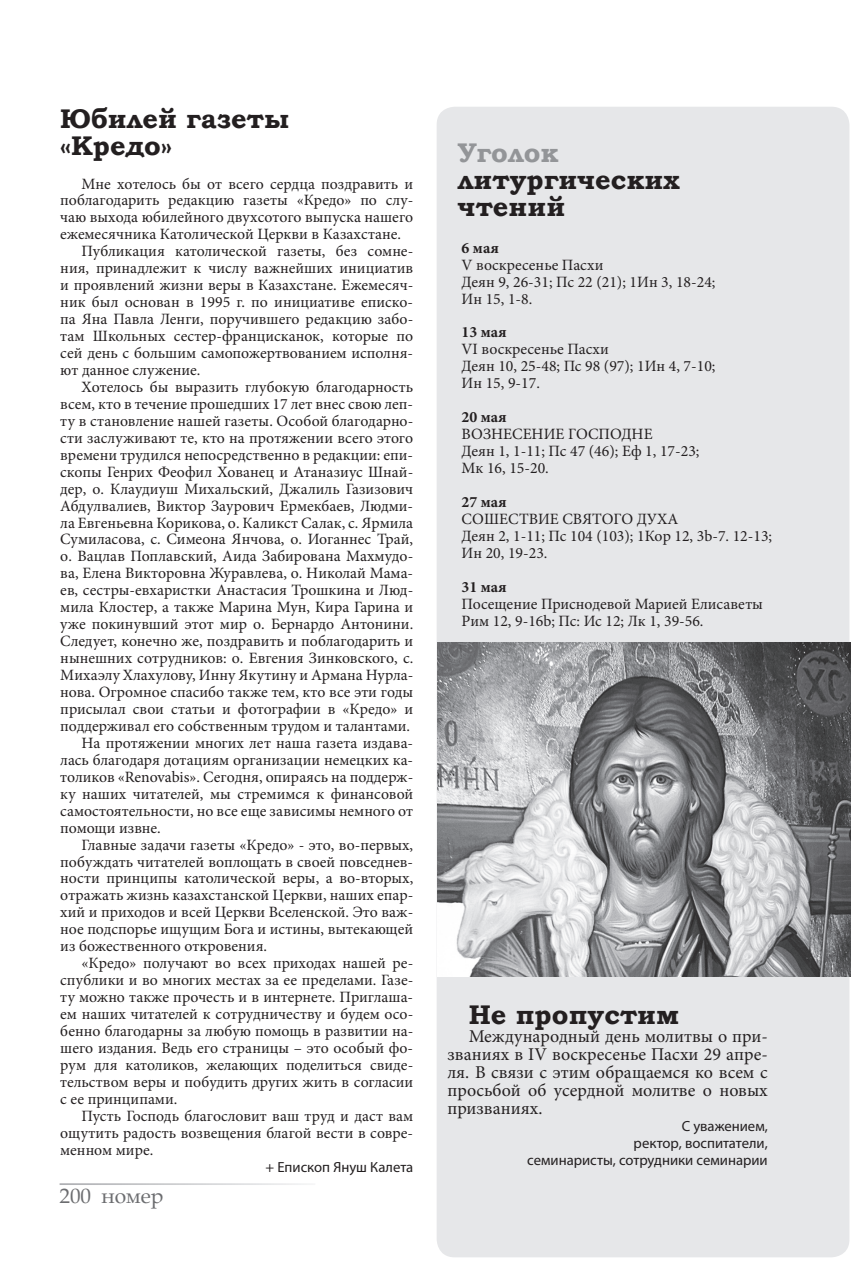
<style>
.page{position:relative;width:851px;height:1263px;background:#fff}
.page>*{position:absolute;margin:0;border:0;box-sizing:border-box;transform-origin:0 0}
.t1{font:700 27px/27px "Bookman Old Style";color:#231f20}
.t2{font:700 27px "Bookman Old Style";color:#939598}
.t3{font:21px "Book Antiqua";color:#6c6d70}
.t4{font:18px/18px "Minion Pro";color:#231f20;text-align:justify}
.t5{font:15.75px/17px "Minion Pro";color:#231f20}
.t6{font:700 15.75px "Minion Pro";color:#231f20}
.t7{font:14.7px/17px "Myriad Pro";color:#231f20;text-align:right}
</style>
<div class="page">
<div style="left:436px;top:107px;width:413px;height:1150px;background:#e6e7e9;border-radius:18px"></div>
<img style="left:437px;top:642px;width:413px;height:334px">
<h1 class="t1" style="left:60px;top:105px;width:230px">Юбилей газеты «Кредо»</h1>
<p class="t5" style="left:82px;top:175px;width:333px">Мне хотелось бы от всего сердца поздравить и</p>
<p class="t5" style="left:60px;top:192px;width:354px">поблагодарить редакцию газеты «Кредо» по слу-</p>
<p class="t5" style="left:60px;top:209px;width:354px">чаю выхода юбилейного двухсотого выпуска нашего</p>
<p class="t5" style="left:60px;top:226px;width:342px">ежемесячника Католической Церкви в Казахстане.</p>
<p class="t5" style="left:82px;top:243px;width:333px">Публикация католической газеты, без сомне-</p>
<p class="t5" style="left:60px;top:260px;width:354px">ния, принадлежит к числу важнейших инициатив</p>
<p class="t5" style="left:60px;top:277px;width:354px">и проявлений жизни веры в Казахстане. Ежемесяч-</p>
<p class="t5" style="left:60px;top:294px;width:354px">ник был основан в 1995 г. по инициативе еписко-</p>
<p class="t5" style="left:60px;top:311px;width:354px">па Яна Павла Ленги, поручившего редакцию забо-</p>
<p class="t5" style="left:60px;top:328px;width:354px">там Школьных сестер-францисканок, которые по</p>
<p class="t5" style="left:60px;top:345px;width:354px">сей день с большим самопожертвованием исполня-</p>
<p class="t5" style="left:60px;top:362px;width:142px">ют данное служение.</p>
<p class="t5" style="left:82px;top:378px;width:333px">Хотелось бы выразить глубокую благодарность</p>
<p class="t5" style="left:60px;top:395px;width:354px">всем, кто в течение прошедших 17 лет внес свою леп-</p>
<p class="t5" style="left:60px;top:412px;width:354px">ту в становление нашей газеты. Особой благодарно-</p>
<p class="t5" style="left:60px;top:429px;width:354px">сти заслуживают те, кто на протяжении всего этого</p>
<p class="t5" style="left:60px;top:446px;width:354px">времени трудился непосредственно в редакции: епи-</p>
<p class="t5" style="left:60px;top:463px;width:354px">скопы Генрих Феофил Хованец и Атаназиус Шнай-</p>
<p class="t5" style="left:60px;top:480px;width:354px">дер, о. Клаудиуш Михальский, Джалиль Газизович</p>
<p class="t5" style="left:60px;top:497px;width:354px">Абдулвалиев, Виктор Заурович Ермекбаев, Людми-</p>
<p class="t5" style="left:60px;top:514px;width:354px">ла Евгеньевна Корикова, о. Каликст Салак, с. Ярмила</p>
<p class="t5" style="left:60px;top:531px;width:354px">Сумиласова, c. Cимеона Янчова, о. Иоганнес Трай,</p>
<p class="t5" style="left:60px;top:548px;width:354px">о. Вацлав Поплавский, Аида Забирована Махмудо-</p>
<p class="t5" style="left:60px;top:565px;width:354px">ва, Елена Викторовна Журавлева, о. Николай Мама-</p>
<p class="t5" style="left:60px;top:582px;width:354px">ев, сестры-евхаристки Анастасия Трошкина и Люд-</p>
<p class="t5" style="left:60px;top:599px;width:354px">мила Клостер, а также Марина Мун, Кира Гарина и</p>
<p class="t5" style="left:60px;top:616px;width:354px">уже покинувший этот мир о. Бернардо Антонини.</p>
<p class="t5" style="left:60px;top:633px;width:354px">Следует, конечно же, поздравить и поблагодарить и</p>
<p class="t5" style="left:60px;top:650px;width:354px">нынешних сотрудников: о. Евгения Зинковского, с.</p>
<p class="t5" style="left:60px;top:667px;width:354px">Михаэлу Хлахулову, Инну Якутину и Армана Нурла-</p>
<p class="t5" style="left:60px;top:683px;width:354px">нова. Огромное спасибо также тем, кто все эти годы</p>
<p class="t5" style="left:60px;top:700px;width:354px">присылал свои статьи и фотографии в «Кредо» и</p>
<p class="t5" style="left:60px;top:717px;width:351px">поддерживал его собственным трудом и талантами.</p>
<p class="t5" style="left:82px;top:734px;width:333px">На протяжении многих лет наша газета издава-</p>
<p class="t5" style="left:60px;top:751px;width:354px">лась благодаря дотациям организации немецких ка-</p>
<p class="t5" style="left:60px;top:768px;width:354px">толиков «Renovabis». Сегодня, опираясь на поддерж-</p>
<p class="t5" style="left:60px;top:785px;width:354px">ку наших читателей, мы стремимся к финансовой</p>
<p class="t5" style="left:60px;top:802px;width:354px">самостоятельности, но все еще зависимы немного от</p>
<p class="t5" style="left:60px;top:819px;width:102px">помощи извне.</p>
<p class="t5" style="left:82px;top:836px;width:333px">Главные задачи газеты «Кредо» - это, во-первых,</p>
<p class="t5" style="left:60px;top:853px;width:354px">побуждать читателей воплощать в своей повседнев-</p>
<p class="t5" style="left:60px;top:870px;width:354px">ности принципы католической веры, а во-вторых,</p>
<p class="t5" style="left:60px;top:887px;width:354px">отражать жизнь казахстанской Церкви, наших епар-</p>
<p class="t5" style="left:60px;top:904px;width:354px">хий и приходов и всей Церкви Вселенской. Это важ-</p>
<p class="t5" style="left:60px;top:921px;width:354px">ное подспорье ищущим Бога и истины, вытекающей</p>
<p class="t5" style="left:60px;top:938px;width:208px">из божественного откровения.</p>
<p class="t5" style="left:82px;top:955px;width:333px">«Кредо» получают во всех приходах нашей ре-</p>
<p class="t5" style="left:60px;top:972px;width:354px">спублики и во многих местах за ее пределами. Газе-</p>
<p class="t5" style="left:60px;top:989px;width:354px">ту можно также прочесть и в интернете. Приглаша-</p>
<p class="t5" style="left:60px;top:1005px;width:354px">ем наших читателей к сотрудничеству и будем осо-</p>
<p class="t5" style="left:60px;top:1022px;width:354px">бенно благодарны за любую помощь в развитии на-</p>
<p class="t5" style="left:60px;top:1039px;width:354px">шего издания. Ведь его страницы – это особый фо-</p>
<p class="t5" style="left:60px;top:1056px;width:354px">рум для католиков, желающих поделиться свиде-</p>
<p class="t5" style="left:60px;top:1073px;width:354px">тельством веры и побудить других жить в согласии</p>
<p class="t5" style="left:60px;top:1090px;width:118px">с ее принципами.</p>
<p class="t5" style="left:82px;top:1107px;width:333px">Пусть Господь благословит ваш труд и даст вам</p>
<p class="t5" style="left:60px;top:1124px;width:354px">ощутить радость возвещения благой вести в совре-</p>
<p class="t5" style="left:60px;top:1141px;width:95px">менном мире.</p>
<p class="t7" style="left:265px;top:1158px;width:149px">+ Епископ Януш Калета</p>
<h2 class="t3" style="left:60px;top:1182px;width:105px">200 номер</h2>
<h1 class="t2" style="left:458px;top:133px;width:102px">Уголок</h1>
<h1 class="t1" style="left:458px;top:166px;width:223px">литургических чтений</h1>
<p class="t6" style="left:461px;top:237px;width:39px">6 мая</p>
<p class="t5" style="left:461px;top:256px;width:255px">V воскресенье Пасхи<br>Деян 9, 26-31; Пс 22 (21); 1Ин 3, 18-24;<br>Ин 15, 1-8.</p>
<p class="t6" style="left:461px;top:321px;width:47px">13 мая</p>
<p class="t5" style="left:461px;top:341px;width:255px">VI воскресенье Пасхи<br>Деян 10, 25-48; Пс 98 (97); 1Ин 4, 7-10;<br>Ин 15, 9-17.</p>
<p class="t6" style="left:461px;top:406px;width:47px">20 мая</p>
<p class="t5" style="left:461px;top:426px;width:239px">ВОЗНЕСЕНИЕ ГОСПОДНЕ<br>Деян 1, 1-11; Пс 47 (46); Еф 1, 17-23;<br>Мк 16, 15-20.</p>
<p class="t6" style="left:461px;top:491px;width:47px">27 мая</p>
<p class="t5" style="left:461px;top:510px;width:312px">СОШЕСТВИЕ СВЯТОГО ДУХА<br>Деян 2, 1-11; Пс 104 (103); 1Кор 12, 3b-7. 12-13;<br>Ин 20, 19-23.</p>
<p class="t6" style="left:461px;top:575px;width:47px">31 мая</p>
<p class="t5" style="left:461px;top:595px;width:303px">Посещение Приснодевой Марией Елисаветы<br>Рим 12, 9-16b; Пс: Ис 12; Лк 1, 39-56.</p>
<h1 class="t1" style="left:468px;top:1001px;width:212px">Не пропустим</h1>
<p class="t4" style="left:447px;top:1028px;width:322px;text-indent:21px">Международный день молитвы о при&shy;званиях в IV воскресенье Пасхи 29 апре&shy;ля. В связи с этим обращаемся ко всем с просьбой об усердной молитве о новых призваниях.</p>
<p class="t7" style="left:527px;top:1118px;width:242px">С уважением,<br>ректор, воспитатели,<br>семинаристы, сотрудники семинарии</p>
</div>
